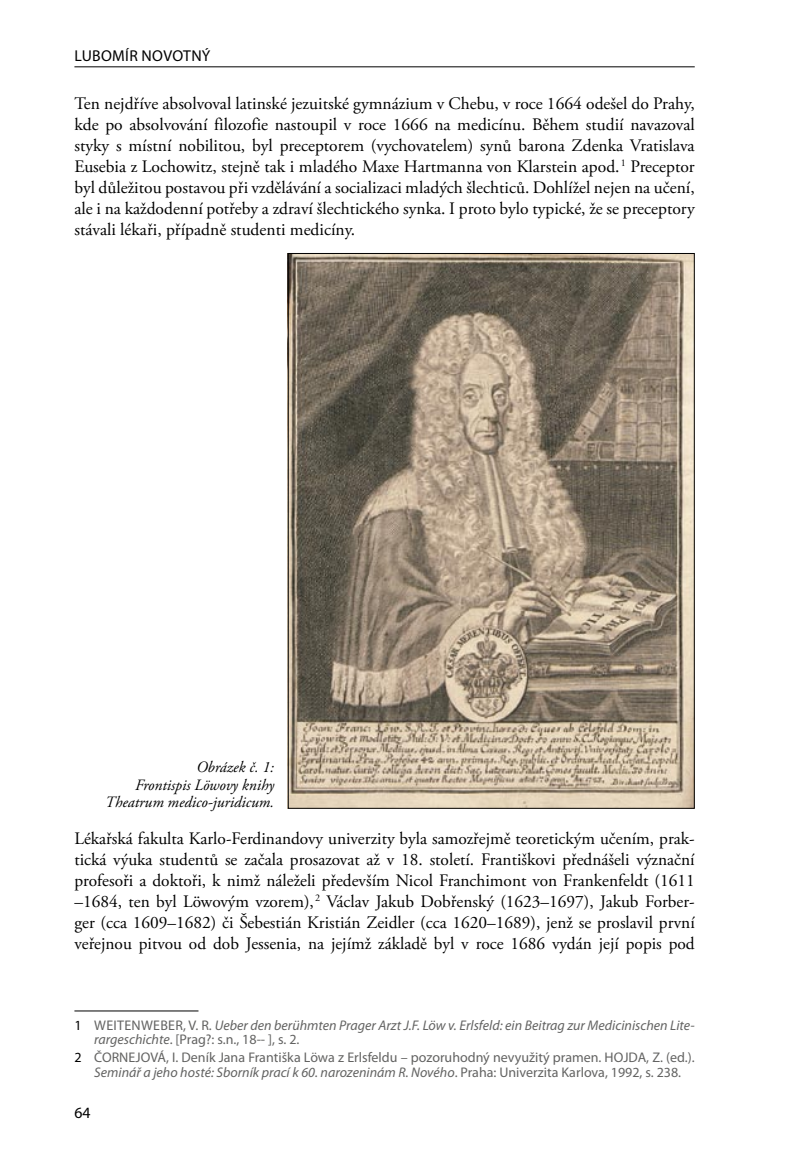
<style>
.page{position:relative;width:794px;height:1166px;background:#fff}
.page>*{position:absolute;margin:0;border:0;box-sizing:border-box;transform-origin:0 0}
.t1{font:17.5px/21px "Adobe Garamond Pro";color:#000;text-align:justify}
.t2{font:italic 15.75px/17.5px "Adobe Garamond Pro";color:#000;text-align:right}
.t3{font:15.75px "Myriad Pro";color:#000}
.t4{font:14px/14.9px "Myriad Pro";color:#636362;text-align:center}
.t5{font:italic 14px/14.9px "Myriad Pro";color:#636362}
.s1{font-style:normal}
.s2{color:#000}
.s3{font-style:italic}
</style>
<div class="page">
<hr style="left:74px;top:66px;width:620px;height:1px;background:#000">
<hr style="left:74px;top:1010px;width:124px;height:1px;background:#000">
<img style="left:290px;top:255px;width:402px;height:552px">
<p class="t3" style="left:75px;top:46px;width:18px">Lubomír</p>
<p class="t3" style="left:141px;top:46px;width:22px">Novotný</p>
<p class="t1" style="left:74px;top:94px;width:622px">Ten nejdříve absolvoval latinské jezuitské gymnázium v Chebu, v roce 1664 odešel do Prahy, kde po absolvování filozofie nastoupil v roce 1666 na medicínu. Během studií navazoval styky s místní nobilitou, byl preceptorem (vychovatelem) synů barona Zdenka Vratislava Eusebia z Lochowitz, stejně tak i mladého Maxe Hartmanna von Klarstein apod. <sup>1</sup> Preceptor byl důležitou postavou při vzdělávání a socializaci mladých šlechticů. Dohlížel nejen na učení, ale i na každodenní potřeby a zdraví šlechtického synka. I proto bylo typické, že se preceptory stávali lékaři, případně studenti medicíny.</p>
<p class="t2" style="left:105px;top:759px;width:170px">Obrázek č. 1:<br>Frontispis Löwovy knihy<br>Theatrum medico-juridicum.</p>
<p class="t1" style="left:74px;top:829px;width:622px">Lékařská fakulta Karlo-Ferdinandovy univerzity byla samozřejmě teoretickým učením, prak&shy;tická výuka studentů se začala prosazovat až v 18. století. Františkovi přednášeli význační profesoři a doktoři, k nimž náleželi především Nicol Franchimont von Frankenfeldt (1611 –1684, ten byl Löwovým vzorem),<sup>2</sup> Václav Jakub Dobřenský (1623–1697), Jakub Forber&shy;ger (cca 1609–1682) či Šebestián Kristián Zeidler (cca 1620–1689), jenž se proslavil první veřejnou pitvou od dob Jessenia, na jejímž základě byl v roce 1686 vydán její popis pod</p>
<p class="t5" style="left:94px;top:1017px;width:602px;text-indent:89px"><span class="s1">, V. R.</span> Ueber den berühmten Prager Arzt J.F. Löw v. Erlsfeld: ein Beitrag zur Medicinischen Lite&shy;rargeschichte<span class="s1">. [Prag?: s.n., 18-- ], s. 2.</span></p>
<p class="t4" style="left:74px;top:1049px;width:622px"><span class="s2">2</span> ČORNEJOVÁ, I. Deník Jana Františka Löwa z Erlsfeldu – pozoruhodný nevyužitý pramen. HOJDA, Z. (ed.).<br><span class="s3">Seminář a jeho hosté: Sborník prací k 60. narozeninám R. Nového</span>. Praha: Univerzita Karlova, 1992, s. 238.</p>
<p class="t4" style="left:74px;top:1017px;width:41px"><span class="s2">1</span> Weitenweber</p>
<p class="t3" style="left:74px;top:1103px;width:18px">64</p>
</div>
